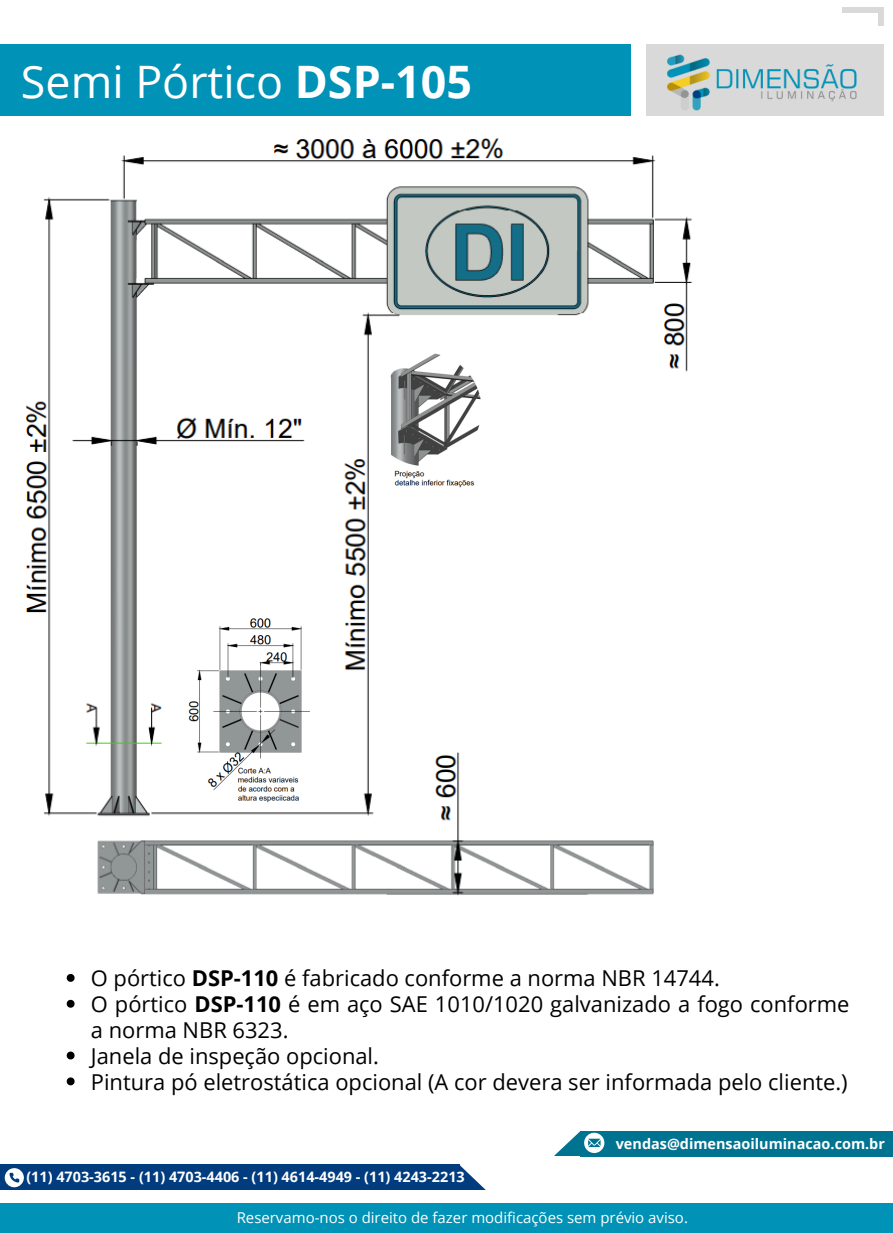
<style>
.page{position:relative;width:893px;height:1233px;background:#fff}
.page>*{position:absolute;margin:0;border:0;box-sizing:border-box;transform-origin:0 0}
.t1{font:44.7px "Open Sans";color:#fff}
.t2{font:21.9px/25.8px "Open Sans";color:#000}
.t3{font:15px "Open Sans";color:#fff}
.t4{font:700 14.4px "Open Sans";color:#fff}
.s1{font-weight:700}
</style>
<div class="page">
<img style="left:25px;top:138px;width:668px;height:758px">
<div style="left:464px;top:432px;width:428px;height:384px;background:#fff"></div>
<div style="left:0;top:45px;width:630px;height:71px;background:#0092b7"></div>
<div style="left:645px;top:45px;width:238px;height:71px;background:#d9d9d9"></div>
<img style="left:667px;top:54px;width:190px;height:57px">
<div style="left:382px;top:374px;width:438px;height:347px;background:#fff"></div>
<img style="left:185px;top:616px;width:133px;height:193px">
<svg style="left:67px;top:974px;width:8px;height:8px"></svg>
<svg style="left:67px;top:1000px;width:8px;height:8px"></svg>
<svg style="left:67px;top:1052px;width:8px;height:7px"></svg>
<svg style="left:67px;top:1077px;width:8px;height:8px"></svg>
<div style="left:0;top:1204px;width:892px;height:29px;background:#0092b7"></div>
<div style="left:0;top:1165px;width:459px;height:25px;background:#003c7e"></div>
<svg style="left:459px;top:1165px;width:26px;height:25px"></svg>
<div style="left:580px;top:1131px;width:312px;height:25px;background:#007391"></div>
<svg style="left:554px;top:1131px;width:51px;height:25px"></svg>
<svg style="left:5px;top:1168px;width:19px;height:19px"></svg>
<img style="left:382px;top:345px;width:108px;height:143px">
<div style="left:842px;top:7px;width:41px;height:5px;background:#d9d9d9"></div>
<div style="left:877px;top:7px;width:6px;height:18px;background:#d9d9d9"></div>
<p class="t1" style="left:21px;top:50px;width:452px">Semi Pórtico <span class="s1">DSP-105</span></p>
<p class="t2" style="left:91px;top:965px;width:630px">O pórtico <span class="s1">DSP-110</span> é fabricado conforme a norma NBR 14744.</p>
<p class="t2" style="left:91px;top:991px;width:759px">O pórtico <span class="s1">DSP-110</span> é em aço SAE 1010/1020 galvanizado a fogo conforme a norma NBR 6323.</p>
<p class="t2" style="left:91px;top:1043px;width:289px">Janela de inspeção opcional.</p>
<p class="t2" style="left:91px;top:1068px;width:758px">Pintura pó eletrostática opcional (A cor devera ser informada pelo cliente.)</p>
<p class="t4" style="left:26px;top:1167px;width:439px">(11) 4703-3615 - (11) 4703-4406 - (11) 4614-4949 - (11) 4243-2213</p>
<h3 class="t4" style="left:615px;top:1134px;width:270px">vendas@dimensaoiluminacao.com.br</h3>
<p class="t3" style="left:237px;top:1207px;width:452px">Reservamo-nos o direito de fazer modificações sem prévio aviso.</p>
</div>
